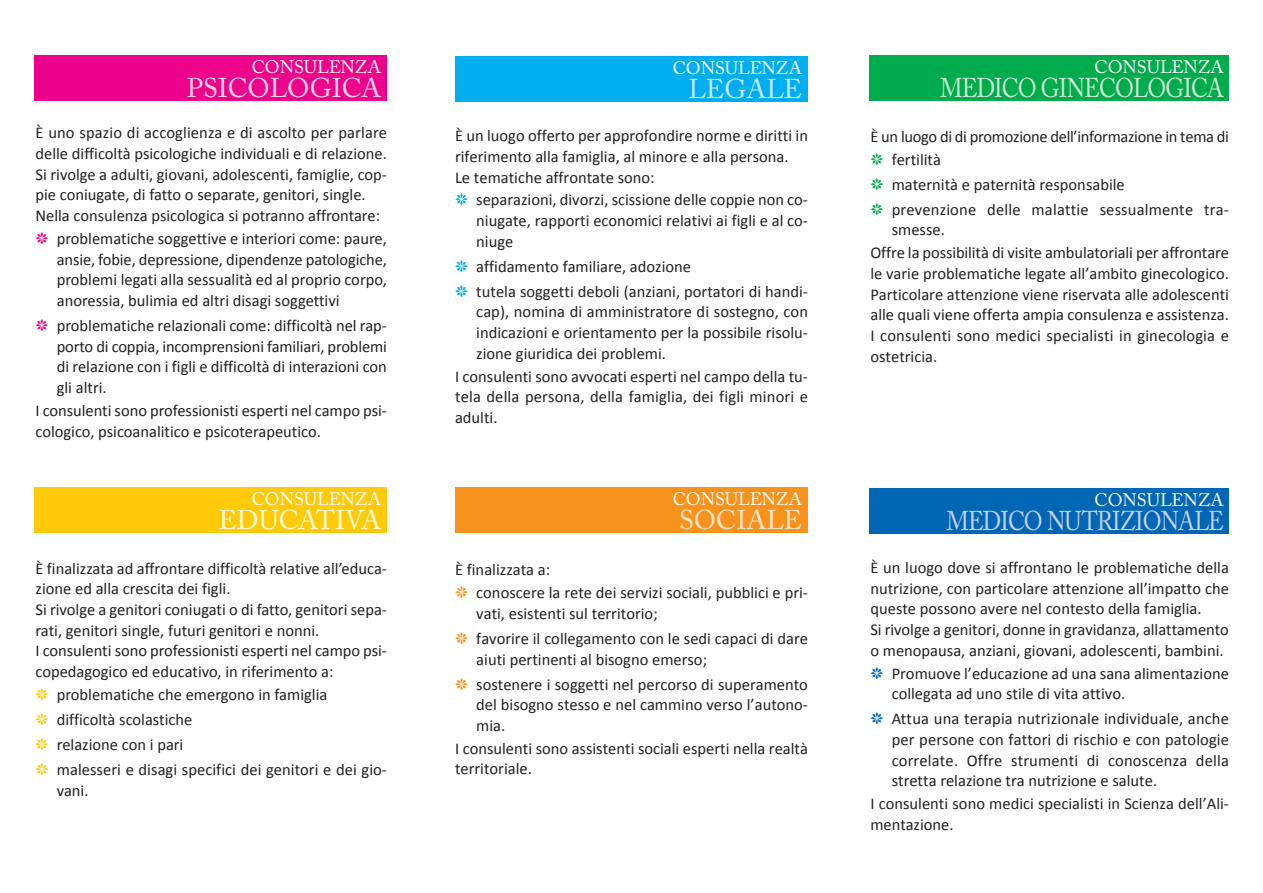
<style>
.page{position:relative;width:1263px;height:893px;background:#fff}
.page>*{position:absolute;margin:0;border:0;box-sizing:border-box;transform-origin:0 0}
.t1{font:27px "Adobe Caslon Pro";letter-spacing:-.035em;color:#d1e9d3;scale:.85 1}
.t2{font:27px "Adobe Caslon Pro";letter-spacing:-.035em;color:#c6d2ea;scale:.85 1}
.t3{font:27px "Adobe Caslon Pro";color:#fad5e5}
.t4{font:27px "Adobe Caslon Pro";letter-spacing:-.01em;color:#fffbd6}
.t5{font:27px "Adobe Caslon Pro";color:#fee6ca}
.t6{font:27px "Adobe Caslon Pro";color:#c6eafa}
.t7{font:18px "Adobe Caslon Pro";color:#fff}
.t8{font:16.5px/20.7px "Calibri";color:#231f20}
.t9{font:16.5px/22.8px "Calibri";letter-spacing:-.02em;color:#231f20}
.s1{font-family:"Arial Unicode MS";color:#ed028c}
.s2{font-family:"Arial Unicode MS";color:#feca0a}
.s3{font-family:"Arial Unicode MS";color:#00aeef}
.s4{font-family:"Arial Unicode MS";color:#f7931d}
.s5{font-family:"Arial Unicode MS";color:#00ab4d}
.s6{font-family:"Arial Unicode MS";color:#0166b3}
</style>
<div class="page">
<div style="left:34px;top:55px;width:353px;height:46px;background:#ed028c"></div>
<div style="left:34px;top:487px;width:353px;height:46px;background:#feca0a"></div>
<div style="left:455px;top:56px;width:353px;height:46px;background:#00aeef"></div>
<div style="left:455px;top:487px;width:353px;height:46px;background:#f7931d"></div>
<div style="left:869px;top:55px;width:360px;height:46px;background:#00ab4d"></div>
<div style="left:869px;top:488px;width:360px;height:46px;background:#0166b3"></div>
<p class="t7" style="left:252px;top:60px;width:131px">CONSULENZA</p>
<h1 class="t3" style="left:187px;top:78px;width:196px">PSICOLOGICA</h1>
<p class="t8" style="left:36px;top:122px;width:353px">È uno spazio di accoglienza e di ascolto per parlare delle difficoltà psicologiche individuali e di relazione.<br>Si rivolge a adulti, giovani, adolescenti, famiglie, cop&shy;pie coniugate, di fatto o separate, genitori, single.<br>Nella consulenza psicologica si potranno affrontare:</p>
<p class="t8" style="left:57px;top:228px;width:332px;text-align:justify;text-indent:-21px"><span class="s1">❋</span> problematiche soggettive e interiori come: paure, ansie, fobie, depressione, dipendenze patologiche, problemi legati alla sessualità ed al proprio corpo, anoressia, bulimia ed altri disagi soggettivi</p>
<p class="t8" style="left:57px;top:315px;width:332px;text-align:justify;text-indent:-21px"><span class="s1">❋</span> problematiche relazionali come: difficoltà nel rap&shy;porto di coppia, incomprensioni familiari, problemi di relazione con i figli e difficoltà di interazioni con gli altri.</p>
<p class="t8" style="left:36px;top:400px;width:353px">I consulenti sono professionisti esperti nel campo psi&shy;cologico, psicoanalitico e psicoterapeutico.</p>
<p class="t7" style="left:252px;top:492px;width:131px">CONSULENZA</p>
<h1 class="t4" style="left:219px;top:510px;width:164px">EDUCATIVA</h1>
<p class="t8" style="left:35px;top:558px;width:353px">È finalizzata ad affrontare difficoltà relative all’educa&shy;zione ed alla crescita dei figli.<br>Si rivolge a genitori coniugati o di fatto, genitori sepa&shy;rati, genitori single, futuri genitori e nonni.<br>I consulenti sono professionisti esperti nel campo psi&shy;copedagogico ed educativo, in riferimento a:</p>
<p class="t8" style="left:36px;top:682px;width:353px;line-height:24.9px"><span class="s2">❋</span> problematiche che emergono in famiglia<br><span class="s2">❋</span> difficoltà scolastiche<br><span class="s2">❋</span> relazione con i pari<br><span class="s2">❋</span> malesseri e disagi specifici dei genitori e dei gio-</p>
<p class="t8" style="left:57px;top:780px;width:33px">vani.</p>
<p class="t7" style="left:673px;top:61px;width:131px">CONSULENZA</p>
<h1 class="t6" style="left:689px;top:79px;width:115px">LEGALE</h1>
<p class="t8" style="left:455px;top:125px;width:354px">È un luogo offerto per approfondire norme e diritti in riferimento alla famiglia, al minore e alla persona.<br>Le tematiche affrontate sono:</p>
<p class="t8" style="left:476px;top:189px;width:333px;text-align:justify;text-indent:-21px"><span class="s3">❋</span> separazioni, divorzi, scissione delle coppie non co&shy;niugate, rapporti economici relativi ai figli e al co&shy;niuge</p>
<p class="t8" style="left:455px;top:254px;width:354px;line-height:24.9px"><span class="s3">❋</span> affidamento familiare, adozione<br><span class="s3">❋</span> tutela soggetti deboli (anziani, portatori di handi-</p>
<p class="t8" style="left:476px;top:301px;width:333px;text-align:justify">cap), nomina di amministratore di sostegno, con indicazioni e orientamento per la possibile risolu&shy;zione giuridica dei problemi.</p>
<p class="t8" style="left:455px;top:366px;width:354px;text-align:justify">I consulenti sono avvocati esperti nel campo della tu&shy;tela della persona, della famiglia, dei figli minori e adulti.</p>
<p class="t7" style="left:673px;top:493px;width:131px">CONSULENZA</p>
<h1 class="t5" style="left:679px;top:510px;width:125px">SOCIALE</h1>
<p class="t8" style="left:455px;top:558px;width:354px;line-height:22.8px">È finalizzata a:<br><span class="s4">❋</span> conoscere la rete dei servizi sociali, pubblici e pri-</p>
<p class="t8" style="left:455px;top:601px;width:354px;line-height:24.9px;text-indent:21px">vati, esistenti sul territorio;<br><span class="s4">❋</span> favorire il collegamento con le sedi capaci di dare</p>
<p class="t8" style="left:455px;top:646px;width:354px;line-height:24.9px;text-indent:21px">aiuti pertinenti al bisogno emerso;<br><span class="s4">❋</span> sostenere i soggetti nel percorso di superamento</p>
<p class="t8" style="left:476px;top:694px;width:333px">del bisogno stesso e nel cammino verso l’autono&shy;mia.</p>
<p class="t8" style="left:455px;top:738px;width:354px">I consulenti sono assistenti sociali esperti nella realtà territoriale.</p>
<p class="t7" style="left:1095px;top:60px;width:131px">CONSULENZA</p>
<h1 class="t1" style="left:940px;top:78px;width:335px">MEDICO GINECOLOGICA</h1>
<p class="t9" style="left:870px;top:125px;width:360px">È un luogo di di promozione dell’informazione in tema di <span class="s5">❋</span> fertilità</p>
<p class="t8" style="left:870px;top:172px;width:360px;line-height:24.9px"><span class="s5">❋</span> maternità e paternità responsabile<br><span class="s5">❋</span> prevenzione delle malattie sessualmente tra-</p>
<p class="t8" style="left:870px;top:218px;width:360px;line-height:22.8px;text-indent:21px">smesse.<br>Offre la possibilità di visite ambulatoriali per affrontare</p>
<p class="t8" style="left:870px;top:263px;width:360px;text-align:justify">le varie problematiche legate all’ambito ginecologico.<br>Particolare attenzione viene riservata alle adolescenti alle quali viene offerta ampia consulenza e assistenza.<br>I consulenti sono medici specialisti in ginecologia e ostetricia.</p>
<p class="t7" style="left:1095px;top:493px;width:131px">CONSULENZA</p>
<h1 class="t2" style="left:946px;top:511px;width:328px">MEDICO NUTRIZIONALE</h1>
<p class="t8" style="left:870px;top:557px;width:360px">È un luogo dove si affrontano le problematiche della nutrizione, con particolare attenzione all’impatto che queste possono avere nel contesto della famiglia.<br>Si rivolge a genitori, donne in gravidanza, allattamento o menopausa, anziani, giovani, adolescenti, bambini.</p>
<p class="t8" style="left:892px;top:662px;width:339px;text-indent:-21px"><span class="s6">❋</span> Promuove l’educazione ad una sana alimentazione collegata ad uno stile di vita attivo.</p>
<p class="t8" style="left:892px;top:708px;width:339px;text-align:justify;text-indent:-21px"><span class="s6">❋</span> Attua una terapia nutrizionale individuale, anche per persone con fattori di rischio e con patologie correlate. Offre strumenti di conoscenza della stretta relazione tra nutrizione e salute.</p>
<p class="t8" style="left:870px;top:793px;width:360px">I consulenti sono medici specialisti in Scienza dell’Ali&shy;mentazione.</p>
</div>
